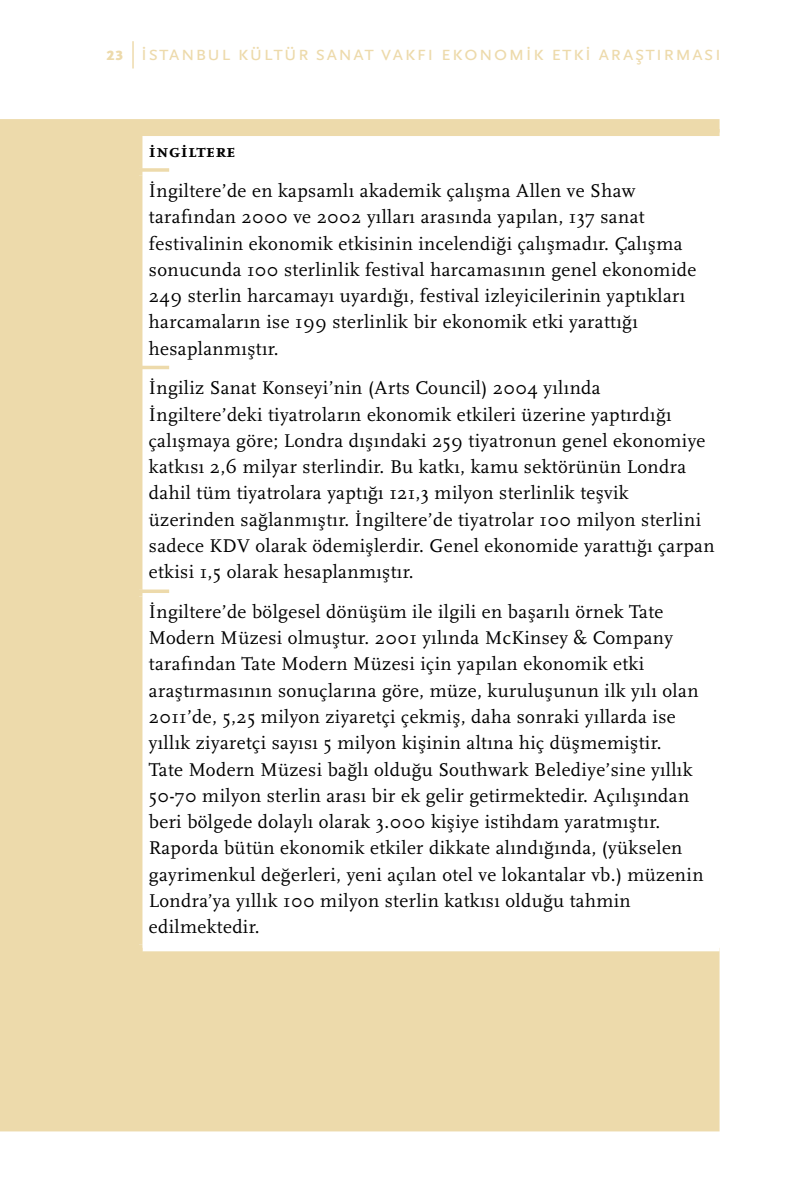
<style>
.page{position:relative;width:794px;height:1191px;background:#fff}
.page>*{position:absolute;margin:0;border:0;box-sizing:border-box;transform-origin:0 0}
.t1{font:21.18px "Scala Sans Pro";letter-spacing:.04em;color:#eddaab}
.t2{font:19.25px/26.2px "Scala";letter-spacing:.02em;color:#000}
.t3{font:700 19.25px "Scala Caps";letter-spacing:.02em;color:#000}
.s1{font-weight:900;font-size:14px}
</style>
<div class="page">
<hr style="left:132px;top:41px;width:2px;height:27px;background:#eddaab">
<div style="left:1px;top:120px;width:717px;height:1010px;background:#eddaab"></div>
<div style="left:142px;top:132px;width:578px;height:812px;background:#fff"></div>
<div style="left:139px;top:129px;width:580px;height:7px;background:#eddaab"></div>
<div style="left:142px;top:169px;width:577px;height:7px;background:#fff"></div>
<div style="left:142px;top:366px;width:577px;height:7px;background:#fff"></div>
<div style="left:142px;top:589px;width:577px;height:7px;background:#fff"></div>
<div style="left:142px;top:944px;width:577px;height:7px;background:#fff"></div>
<svg style="left:142px;top:168px;width:27px;height:4px"></svg>
<hr style="left:96px;top:366px;width:73px;height:3px;background:#eddaab">
<hr style="left:96px;top:589px;width:73px;height:4px;background:#eddaab">
<p class="t1" style="left:106px;top:40px;width:616px"><span class="s1">23</span> istanbul kültür sanat vakfı ekonomik etki araştırması</p>
<p class="t3" style="left:149px;top:140px;width:88px">ingiltere</p>
<p class="t2" style="left:149px;top:178px;width:549px">İngiltere’de en kapsamlı akademik çalışma Allen ve Shaw tarafından 2000 ve 2002 yılları arasında yapılan, 137 sanat festivalinin ekonomik etkisinin incelendiği çalışmadır. Çalışma sonucunda 100 sterlinlik festival harcamasının genel ekonomide 249 sterlin harcamayı uyardığı, festival izleyicilerinin yaptıkları harcamaların ise 199 sterlinlik bir ekonomik etki yarattığı hesaplanmıştır.</p>
<p class="t2" style="left:149px;top:375px;width:567px">İngiliz Sanat Konseyi’nin (Arts Council) 2004 yılında İngiltere’deki tiyatroların ekonomik etkileri üzerine yaptırdığı çalışmaya göre; Londra dışındaki 259 tiyatronun genel ekonomiye katkısı 2,6 milyar sterlindir. Bu katkı, kamu sektörünün Londra dahil tüm tiyatrolara yaptığı 121,3 milyon sterlinlik teşvik üzerinden sağlanmıştır. İngiltere’de tiyatrolar 100 milyon sterlini sadece KDV olarak ödemişlerdir. Genel ekonomide yarattığı çarpan etkisi 1,5 olarak hesaplanmıştır.</p>
<p class="t2" style="left:149px;top:599px;width:556px">İngiltere’de bölgesel dönüşüm ile ilgili en başarılı örnek Tate Modern Müzesi olmuştur. 2001 yılında McKinsey &amp; Company tarafından Tate Modern Müzesi için yapılan ekonomik etki araştırmasının sonuçlarına göre, müze, kuruluşunun ilk yılı olan 2011’de, 5,25 milyon ziyaretçi çekmiş, daha sonraki yıllarda ise yıllık ziyaretçi sayısı 5 milyon kişinin altına hiç düşmemiştir.<br>Tate Modern Müzesi bağlı olduğu Southwark Belediye’sine yıllık 50-70 milyon sterlin arası bir ek gelir getirmektedir. Açılışından beri bölgede dolaylı olarak 3.000 kişiye istihdam yaratmıştır.<br>Raporda bütün ekonomik etkiler dikkate alındığında, (yükselen gayrimenkul değerleri, yeni açılan otel ve lokantalar vb.) müzenin Londra’ya yıllık 100 milyon sterlin katkısı olduğu tahmin edilmektedir.</p>
</div>
